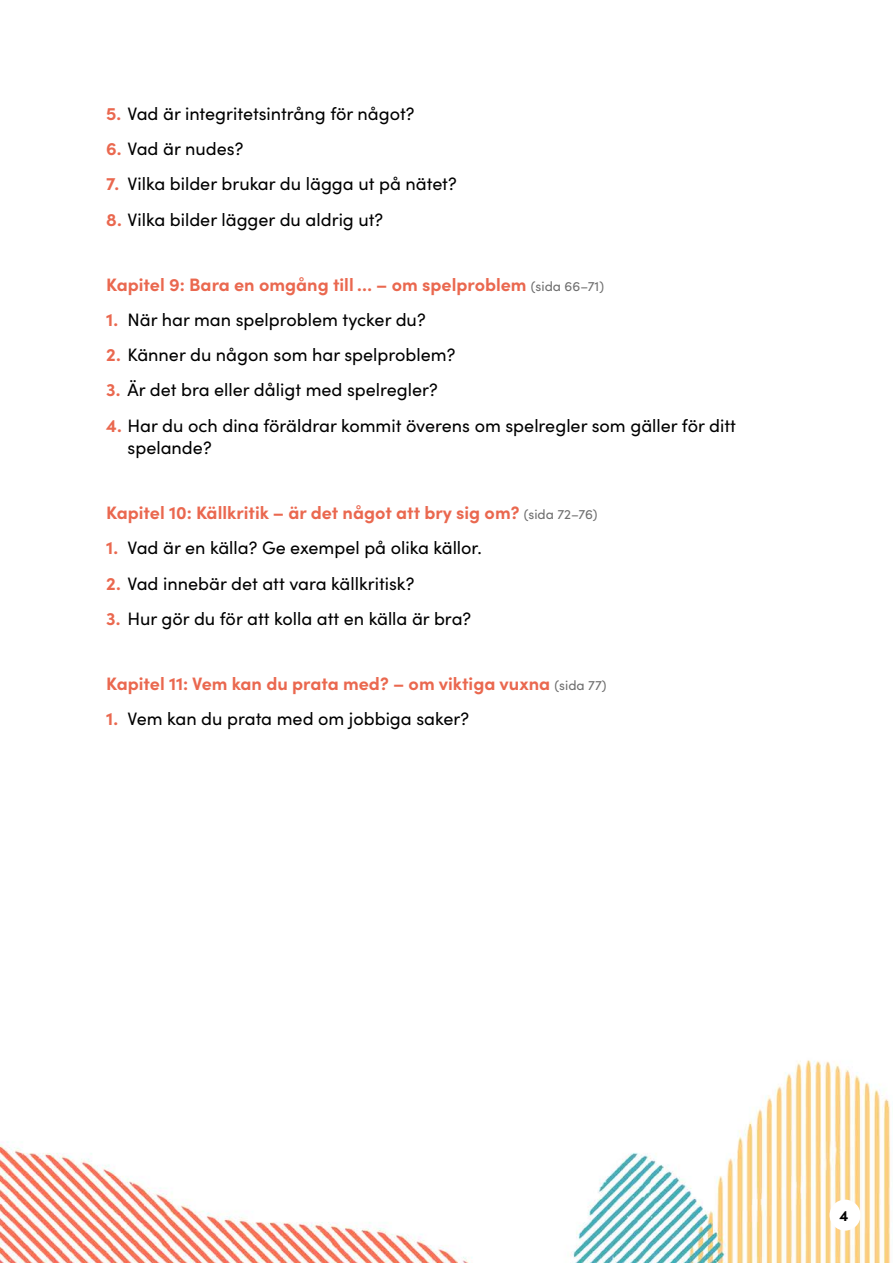
<style>
.page{position:relative;width:893px;height:1263px;background:#fff}
.page>*{position:absolute;margin:0;border:0;box-sizing:border-box;transform-origin:0 0}
.t1{font:18px/22.5px "Sofia Pro";color:#000}
.t2{font:700 18px "Sofia Pro";color:#ea684f}
.t3{font:700 15px "Sofia Pro";color:#000}
.s1{font-weight:700;color:#ea684f}
.s2{font-weight:400;font-size:13.5px;color:#6e6e6e}
</style>
<div class="page">
<img style="left:0;top:1060px;width:891px;height:203px">
<div style="left:830px;top:1199px;width:30px;height:31px;background:#fff;border-radius:50%"></div>
<p class="t1" style="left:106px;top:101px;width:310px"><span class="s1">5.</span> Vad är integritetsintrång för något?</p>
<p class="t1" style="left:106px;top:136px;width:139px"><span class="s1">6.</span> Vad är nudes?</p>
<p class="t1" style="left:106px;top:172px;width:352px"><span class="s1">7.</span> Vilka bilder brukar du lägga ut på nätet?</p>
<p class="t1" style="left:106px;top:207px;width:278px"><span class="s1">8.</span> Vilka bilder lägger du aldrig ut?</p>
<p class="t2" style="left:106px;top:270px;width:499px">Kapitel 9: Bara en omgång till … – om spelproblem <span class="s2">(sida 66–71)</span></p>
<p class="t1" style="left:106px;top:307px;width:321px"><span class="s1">1.</span> När har man spelproblem tycker du?</p>
<p class="t1" style="left:106px;top:342px;width:351px"><span class="s1">2.</span> Känner du någon som har spelproblem?</p>
<p class="t1" style="left:106px;top:378px;width:333px"><span class="s1">3.</span> Är det bra eller dåligt med spelregler?</p>
<p class="t1" style="left:128px;top:413px;width:610px;text-indent:-21px"><span class="s1">4.</span> Har du och dina föräldrar kommit överens om spelregler som gäller för ditt spelande?</p>
<p class="t2" style="left:106px;top:499px;width:493px">Kapitel 10: Källkritik – är det något att bry sig om? <span class="s2">(sida 72–76)</span></p>
<p class="t1" style="left:106px;top:536px;width:377px"><span class="s1">1.</span> Vad är en källa? Ge exempel på olika källor.</p>
<p class="t1" style="left:106px;top:571px;width:310px"><span class="s1">2.</span> Vad innebär det att vara källkritisk?</p>
<p class="t1" style="left:106px;top:606px;width:366px"><span class="s1">3.</span> Hur gör du för att kolla att en källa är bra?</p>
<p class="t2" style="left:106px;top:670px;width:502px">Kapitel 11: Vem kan du prata med? – om viktiga vuxna <span class="s2">(sida 77)</span></p>
<p class="t1" style="left:106px;top:707px;width:364px"><span class="s1">1.</span> Vem kan du prata med om jobbiga saker?</p>
<p class="t3" style="left:839px;top:1204px;width:10px">4</p>
</div>
